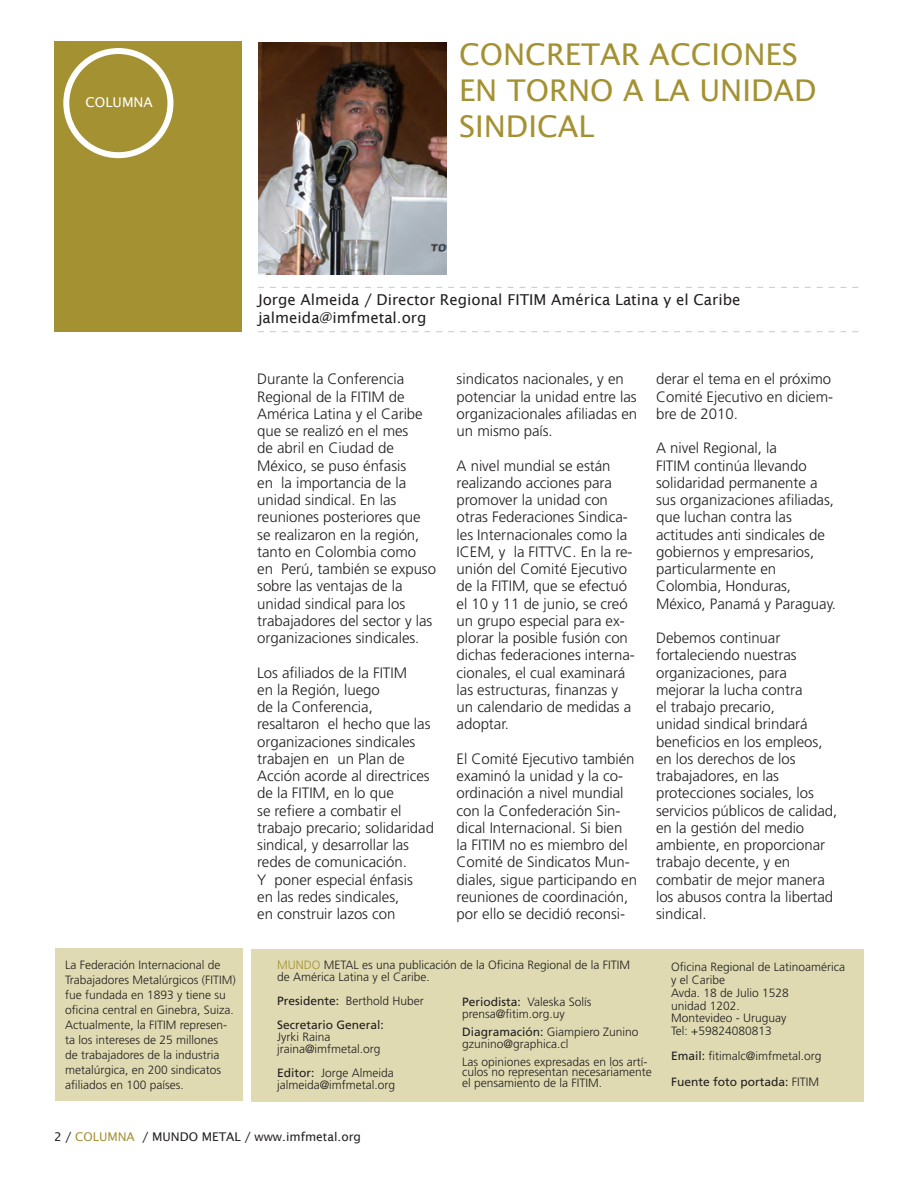
<style>
.page{position:relative;width:918px;height:1188px;background:#fff}
.page>*{position:absolute;margin:0;border:0;box-sizing:border-box;transform-origin:0 0}
.t1{font:30px/36px "Lucida Sans";color:#a49132}
.t2{font:300 15px/17.2px "Frutiger LT Std";letter-spacing:-.005em;color:#231f20}
.t3{font:15px/18px "Lucida Sans";color:#231f20}
.t4{font:13.5px "Lucida Sans";color:#fff}
.t5{font:300 12px/15px "Frutiger LT Std";color:#231f20}
.t6{font:12px/24px "Frutiger LT Std";color:#231f20}
.t7{font:12px "Lucida Sans";color:#231f20}
.t8{font:12px "Lucida Sans";color:#a49132}
.s1{color:#a49132}
.s2{font-weight:300}
.s3{font-weight:400}
.s4{color:#231f20}
</style>
<div class="page">
<div style="left:54px;top:41px;width:187px;height:291px;background:#a49132"></div>
<div style="left:63px;top:48px;width:110px;height:110px;border:6px solid #fff;border-radius:50%"></div>
<svg style="left:258px;top:331px;width:600px;height:1px"></svg>
<div style="left:252px;top:949px;width:612px;height:153px;background:#dfdab1"></div>
<div style="left:55px;top:948px;width:188px;height:153px;background:#dfdab1"></div>
<svg style="left:258px;top:287px;width:600px;height:1px"></svg>
<img style="left:258px;top:43px;width:188px;height:232px">
<p class="t4" style="left:86px;top:95px;width:19px">COLU</p>
<p class="t4" style="left:122px;top:95px;width:22px">MNA</p>
<h1 class="t1" style="left:459px;top:36px;width:359px">Concretar acciones en torno a la unidad sindical</h1>
<p class="t5" style="left:65px;top:958px;width:172px">La Federación Internacional de<br>Trabajadores Metalúrgicos (FITIM) fue fundada en 1893 y tiene su oficina central en Ginebra, Suiza.<br>Actualmente, la FITIM represen&shy;ta los intereses de 25 millones<br>de trabajadores de la industria metalúrgica, en 200 sindicatos afiliados en 100 países.</p>
<p class="t3" style="left:258px;top:290px;width:484px">Jorge Almeida / Director Regional FITI M América Latina y el Caribe jalmeida@imfmetal.org</p>
<p class="t2" style="left:257px;top:371px;width:180px">Durante la Conferencia<br>Regional de la FITIM de<br>América Latina y el Caribe que se realizó en el mes<br>de abril en Ciudad de<br>México, se puso énfasis<br>en la importancia de la unidad sindical. En las reuniones posteriores que se realizaron en la región, tanto en Colombia como<br>en Perú, también se expuso sobre las ventajas de la unidad sindical para los trabajadores del sector y las organizaciones sindicales.</p>
<p class="t2" style="left:257px;top:664px;width:178px">Los afiliados de la FITIM<br>en la Región, luego<br>de la Conferencia, resaltaron el hecho que las organizaciones sindicales trabajen en un Plan de<br>Acción acorde al directrices de la FITIM, en lo que<br>se refiere a combatir el trabajo precario; solidaridad sindical, y desarrollar las redes de comunicación.<br>Y poner especial énfasis<br>en las redes sindicales,<br>en construir lazos con</p>
<p class="t2" style="left:457px;top:371px;width:182px">sindicatos nacionales, y en potenciar la unidad entre las organizacionales afiliadas en un mismo país.</p>
<p class="t2" style="left:457px;top:457px;width:180px">A nivel mundial se están realizando acciones para promover la unidad con otras Federaciones Sindica&shy;les Internacionales como la<br>ICEM, y la FITTVC. En la re&shy;unión del Comité Ejecutivo de la FITIM, que se efectuó el 10 y 11 de junio, se creó un grupo especial para ex&shy;plorar la posible fusión con dichas federaciones interna&shy;cionales, el cual examinará las estructuras, finanzas y un calendario de medidas a adoptar.</p>
<p class="t2" style="left:457px;top:750px;width:182px">El Comité Ejecutivo también examinó la unidad y la co&shy;ordinación a nivel mundial con la Confederación Sin&shy;dical Internacional. Si bien<br>la FITIM no es miembro del<br>Comité de Sindicatos Mun&shy;diales, sigue participando en reuniones de coordinación, por ello se decidió reconsi-</p>
<p class="t2" style="left:656px;top:371px;width:179px">derar el tema en el próximo<br>Comité Ejecutivo en diciem&shy;bre de 2010.</p>
<p class="t2" style="left:656px;top:440px;width:181px">A nivel Regional, la<br>FITIM continúa llevando solidaridad permanente a sus organizaciones afiliadas, que luchan contra las actitudes anti sindicales de gobiernos y empresarios, particularmente en<br>Colombia, Honduras,<br>México, Panamá y Paraguay.</p>
<p class="t2" style="left:656px;top:630px;width:183px">Debemos continuar fortaleciendo nuestras organizaciones, para mejorar la lucha contra<br>el trabajo precario,<br>unidad sindical brindará beneficios en los empleos, en los derechos de los trabajadores, en las protecciones sociales, los servicios públicos de calidad, en la gestión del medio ambiente, en proporcionar trabajo decente, y en combatir de mejor manera los abusos contra la libertad sindical.</p>
<p class="t5" style="left:277px;top:959px;width:355px;line-height:12px"><span class="s1">MUNDO</span> METAL es una publicación de la Oficina Regional de la FITIM de América Latina y el Caribe.</p>
<p class="t6" style="left:277px;top:989px;width:148px">Presidente: <span class="s2">Berthold Huber<br></span>Secretario General:</p>
<p class="t5" style="left:277px;top:1031px;width:105px;line-height:12px">Jyrki Raina jraina@imfmetal.org</p>
<p class="t5" style="left:277px;top:1067px;width:120px;line-height:12px"><span class="s3">Editor:</span> Jorge Almeida jalmeida@imfmetal.org</p>
<p class="t5" style="left:462px;top:996px;width:131px;line-height:12px"><span class="s3">Periodista:</span> Valeska Solís prensa@fitim.org.uy</p>
<p class="t5" style="left:462px;top:1026px;width:178px;line-height:12px"><span class="s3">Diagramación:</span> Giampiero Zunino gzunino@graphica.cl</p>
<p class="t5" style="left:462px;top:1057px;width:191px;line-height:10.5px">Las opiniones expresadas en los artí&shy;culos no representan necesariamente el pensamiento de la FITIM.</p>
<p class="t5" style="left:671px;top:961px;width:176px;line-height:12.8px">Oficina Regional de Latinoamérica y el Caribe<br>Avda. 18 de Julio 1528<br>unidad 1202.<br>Montevideo - Uruguay<br>Tel: +59824080813</p>
<p class="t5" style="left:671px;top:1044px;width:152px;line-height:25.2px"><span class="s3">Email:</span> fitimalc@imfmetal.org<br><span class="s3">Fuente foto portada:</span> FITIM</p>
<p class="t8" style="left:54px;top:1130px;width:38px"><span class="s4">2 /</span> COLU</p>
<p class="t8" style="left:107px;top:1130px;width:20px">MNA</p>
<p class="t7" style="left:143px;top:1130px;width:30px">/ MUNDO</p>
<p class="t7" style="left:202px;top:1130px;width:19px">METAL</p>
<p class="t7" style="left:245px;top:1130px;width:118px">/ www.imfmetal.org</p>
</div>
